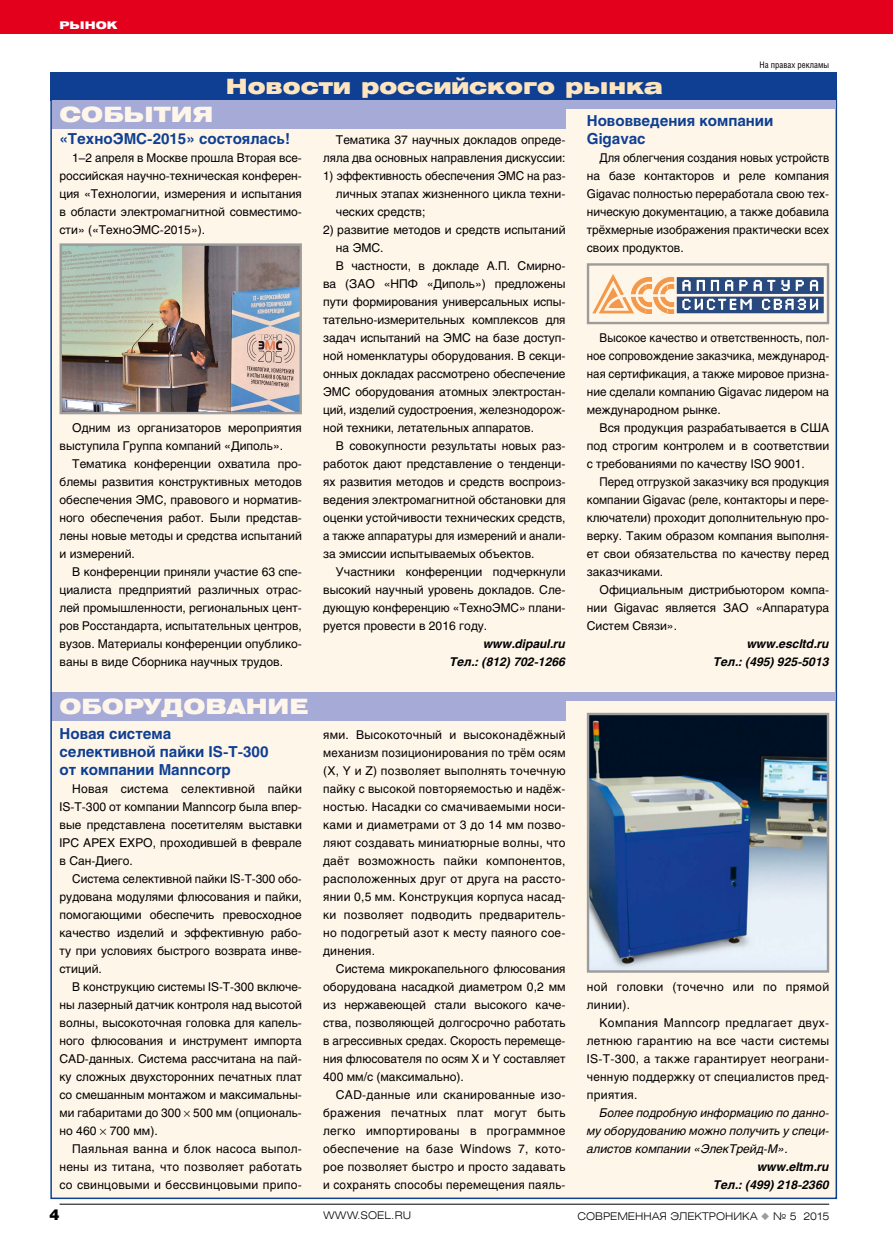
<style>
.page{position:relative;width:893px;height:1251px;background:#fff}
.page>*{position:absolute;margin:0;border:0;box-sizing:border-box;transform-origin:0 0}
.t1{font:900 21px "Helios Ext";color:#fee5be}
.t2{font:900 21px "Helios Ext";color:#fff6ea}
.t3{font:700 15px/18px "Helios";color:#0f3f93}
.t4{font:900 15px "Helios";color:#000}
.t5{font:12px/18px "Helios";color:#000;text-align:justify}
.t6{font:12px/18px "Helios";color:#000;text-align:justify;scale:.96 1}
.t7{font:12px/18px "Helios";color:#000;text-align:justify;scale:.95 1}
.t8{font:italic 12px/18px "Helios";color:#000;text-align:justify}
.t9{font:italic 700 12px/18px "Helios";color:#000;text-align:right}
.t10{font:12px/18px "Helios";letter-spacing:.025em;color:#000}
.t11{font:300 10.5px "Helios Ext";color:#000}
.t12{font:900 10.5px "Helios Ext";color:#fff}
.t13{font:9px "Helios Cond";color:#000}
.s1{color:#9c9c9d}
</style>
<div class="page">
<div style="left:0;top:0;width:893px;height:34px;background:#e3001d"></div>
<hr style="left:60px;top:1203px;width:769px;height:1px;background:#000">
<div style="left:50px;top:89px;width:787px;height:1109px;background:#fff6ea;border:2px solid #0f3f93"></div>
<div style="left:50px;top:72px;width:787px;height:28px;background:#0f3f93"></div>
<div style="left:52px;top:692px;width:514px;height:28px;background:#a5aad6"></div>
<div style="left:52px;top:692px;width:784px;height:8px;background:#a5aad6"></div>
<div style="left:52px;top:100px;width:514px;height:28px;background:#a5aad6"></div>
<div style="left:52px;top:100px;width:784px;height:9px;background:#a5aad6"></div>
<svg style="left:592px;top:274px;width:232px;height:39px"></svg>
<div style="left:587px;top:263px;width:242px;height:61px;border:2px solid #9c9c9d"></div>
<img style="left:63px;top:246px;width:236px;height:165px">
<div style="left:60px;top:243px;width:242px;height:171px;border:2px solid #9c9c9d"></div>
<img style="left:590px;top:715px;width:236px;height:254px">
<div style="left:587px;top:712px;width:242px;height:260px;border:2px solid #9c9c9d"></div>
<p class="t12" style="left:60px;top:19px;width:59px">рынок</p>
<h1 class="t1" style="left:226px;top:74px;width:438px">Новости российского рынка</h1>
<p class="t13" style="left:760px;top:59px;width:71px">На правах рекламы</p>
<h1 class="t2" style="left:60px;top:102px;width:155px">События</h1>
<p class="t3" style="left:60px;top:130px;width:232px">«ТехноЭМС-2015» состоялась!</p>
<p class="t5" style="left:60px;top:149px;width:244px;text-indent:13px">1–2 апреля в Москве прошла Вторая все&shy;российская научно-техническая конферен&shy;ция «Технологии, измерения и испытания в области электромагнитной совместимо&shy;сти» («ТехноЭМС-2015»).</p>
<p class="t5" style="left:60px;top:419px;width:244px;text-indent:13px">Одним из организаторов мероприятия выступила Группа компаний «Диполь».</p>
<p class="t5" style="left:60px;top:455px;width:244px;text-indent:13px">Тематика конференции охватила про&shy;блемы развития конструктивных методов обеспечения ЭМС, правового и норматив&shy;ного обеспечения работ. Были представ&shy;лены новые методы и средства испытаний и измерений.</p>
<p class="t5" style="left:60px;top:563px;width:244px;text-indent:13px">В конференции приняли участие 63 спе&shy;циалиста предприятий различных отрас&shy;лей промышленности, региональных цент&shy;ров Росстандарта, испытательных центров, вузов. Материалы конференции опублико&shy;ваны в виде Сборника научных трудов.</p>
<h1 class="t2" style="left:60px;top:694px;width:250px">оборудован ие</h1>
<p class="t3" style="left:60px;top:724px;width:210px">Новая система селективной пайки IS-T-300 от компании Manncorp</p>
<p class="t5" style="left:60px;top:779px;width:244px;text-indent:13px">Новая система селективной пайки IS-T-300 от компании Manncorp была впер&shy;вые представлена посетителям выставки IPC APEX EXPO, проходившей в феврале в Сан-Диего.</p>
<p class="t5" style="left:60px;top:869px;width:244px;text-indent:13px">Система селективной пайки IS-T-300 обо&shy;рудована модулями флюсования и пайки, помогающими обеспечить превосходное качество изделий и эффективную рабо&shy;ту при условиях быстрого возврата инве&shy;стиций.</p>
<p class="t5" style="left:60px;top:977px;width:244px;text-indent:13px">В конструкцию системы IS-T-300 включе&shy;ны лазерный датчик контроля над высотой волны, высокоточная головка для капель&shy;ного флюсования и инструмент импорта CAD-данных. Система рассчитана на пай&shy;ку сложных двухсторонних печатных плат со смешанным монтажом и максимальны&shy;ми габаритами до 300 500 мм (опциональ&shy;но 460 700 мм).</p>
<p class="t5" style="left:60px;top:1139px;width:244px;text-indent:13px">Паяльная ванна и блок насоса выпол&shy;нены из титана, что позволяет работать со свинцовыми и бессвинцовыми припо-</p>
<p class="t5" style="left:323px;top:131px;width:244px;text-align:right">Тематика 37 научных докладов опреде&shy;ляла два основных направления дискуссии:</p>
<p class="t6" style="left:336px;top:167px;width:241px;text-indent:-13px">1) эффективность обеспечения ЭМС на раз&shy;личных этапах жизненного цикла техни&shy;ческих средств;</p>
<p class="t5" style="left:323px;top:221px;width:244px">2) развитие методов и средств испытаний</p>
<p class="t5" style="left:336px;top:239px;width:49px">на ЭМС.</p>
<p class="t5" style="left:336px;top:257px;width:231px">В частности, в докладе А.П. Смирно-</p>
<p class="t5" style="left:323px;top:275px;width:244px">ва (ЗАО «НПФ «Диполь») предложены</p>
<p class="t5" style="left:323px;top:293px;width:244px">пути формирования универсальных испы-</p>
<p class="t5" style="left:323px;top:311px;width:244px">тательно-измерительных комплексов для</p>
<p class="t5" style="left:323px;top:329px;width:244px">задач испытаний на ЭМС на базе доступ-</p>
<p class="t5" style="left:323px;top:347px;width:244px">ной номенклатуры оборудования. В секци-</p>
<p class="t5" style="left:323px;top:365px;width:244px">онных докладах рассмотрено обеспечение</p>
<p class="t5" style="left:323px;top:383px;width:244px">ЭМС оборудования атомных электростан-</p>
<p class="t5" style="left:323px;top:401px;width:244px">ций, изделий судостроения, железнодорож-</p>
<p class="t5" style="left:323px;top:419px;width:212px">ной техники, летательных аппаратов.</p>
<p class="t5" style="left:336px;top:437px;width:231px">В совокупности результаты новых раз-</p>
<p class="t5" style="left:323px;top:455px;width:244px">работок дают представление о тенденци-</p>
<p class="t5" style="left:323px;top:473px;width:244px">ях развития методов и средств воспроиз-</p>
<p class="t5" style="left:323px;top:491px;width:244px">ведения электромагнитной обстановки для</p>
<p class="t5" style="left:323px;top:509px;width:244px">оценки устойчивости технических средств,</p>
<p class="t6" style="left:323px;top:527px;width:254px">а также аппаратуры для измерений и анали-</p>
<p class="t5" style="left:323px;top:545px;width:213px">за эмиссии испытываемых объектов.</p>
<p class="t5" style="left:336px;top:563px;width:231px">Участники конференции подчеркнули</p>
<p class="t5" style="left:323px;top:581px;width:244px">высокий научный уровень докладов. Сле-</p>
<p class="t5" style="left:323px;top:599px;width:244px">дующую конференцию «ТехноЭМС» плани-</p>
<p class="t5" style="left:323px;top:617px;width:166px">руется провести в 2016 году.</p>
<p class="t9" style="left:450px;top:635px;width:117px">www.dipaul.ru<br>Тел.: (812) 702-1266</p>
<p class="t5" style="left:323px;top:725px;width:244px">ями. Высокоточный и высоконадёжный механизм позиционирования по трём осям (X, Y и Z) позволяет выполнять точечную пайку с высокой повторяемостью и надёж&shy;ностью. Насадки со смачиваемыми носи&shy;ками и диаметрами от 3 до 14 мм позво&shy;ляют создавать миниатюрные волны, что даёт возможность пайки компонентов, расположенных друг от друга на рассто&shy;янии 0,5 мм. Конструкция корпуса насад&shy;ки позволяет подводить предваритель&shy;но подогретый азот к месту паяного сое&shy;динения.</p>
<p class="t5" style="left:323px;top:959px;width:244px;text-indent:13px">Система микрокапельного флюсования оборудована насадкой диаметром 0,2 мм из нержавеющей стали высокого каче&shy;ства, позволяющей долгосрочно работать в агрессивных средах. Скорость перемеще&shy;ния флюсователя по осям X и Y составляет 400 мм/с (максимально).</p>
<p class="t5" style="left:323px;top:1085px;width:244px;text-indent:13px">CAD-данные или сканированные изо&shy;бражения печатных плат могут быть легко импортированы в программное обеспечение на базе Windows 7, кото&shy;рое позволяет быстро и просто задавать и сохранять способы перемещения паяль-</p>
<p class="t3" style="left:587px;top:112px;width:188px">Нововведения компании<br>Gigavac</p>
<p class="t7" style="left:587px;top:149px;width:257px;text-indent:13px">Для облегчения создания новых устройств на базе контакторов и реле компания Gigavac полностью переработала свою тех&shy;ническую документацию, а также добавила трёхмерные изображения практически всех своих продуктов.</p>
<p class="t6" style="left:587px;top:329px;width:254px;text-indent:13px">Высокое качество и ответственность, пол&shy;ное сопровождение заказчика, международ&shy;ная сертификация, а также мировое призна&shy;ние сделали компанию Gigavac лидером на международном рынке.</p>
<p class="t5" style="left:587px;top:419px;width:244px;text-indent:13px">Вся продукция разрабатывается в США под строгим контролем и в соответствии с требованиями по качеству ISO 9001.</p>
<p class="t6" style="left:587px;top:473px;width:254px;text-indent:13px">Перед отгрузкой заказчику вся продукция компании Gigavac (реле, контакторы и пере&shy;ключатели) проходит дополнительную про&shy;верку. Таким образом компания выполня&shy;ет свои обязательства по качеству перед заказчиками.</p>
<p class="t5" style="left:587px;top:581px;width:244px;text-indent:13px">Официальным дистрибьютором компа&shy;нии Gigavac является ЗАО «Аппаратура Систем Связи».</p>
<p class="t9" style="left:713px;top:635px;width:117px">www.escltd.ru<br>Тел.: (495) 925-5013</p>
<p class="t10" style="left:587px;top:977px;width:244px">ной головки (точечно или по прямой линии).</p>
<p class="t5" style="left:587px;top:1013px;width:244px;text-indent:13px">Компания Manncorp предлагает двух&shy;летнюю гарантию на все части системы IS-T-300, а также гарантирует неограни&shy;ченную поддержку от специалистов пред&shy;приятия.</p>
<p class="t8" style="left:587px;top:1103px;width:244px;text-indent:13px">Более подробную информацию по данно&shy;му оборудованию можно получить у специ&shy;алистов компании «ЭлекТрейд-М».</p>
<p class="t9" style="left:713px;top:1157px;width:117px">www.eltm.ru<br>Тел.: (499) 218-2360</p>
<p class="t4" style="left:50px;top:1204px;width:12px">4</p>
<p class="t11" style="left:323px;top:1208px;width:89px">WWW.SOEL.RU</p>
<p class="t11" style="left:578px;top:1208px;width:253px">СОВРЕМЕННАЯ ЭЛЕКТРОНИКА <span class="s1">◆</span> № 5 2015</p>
</div>
